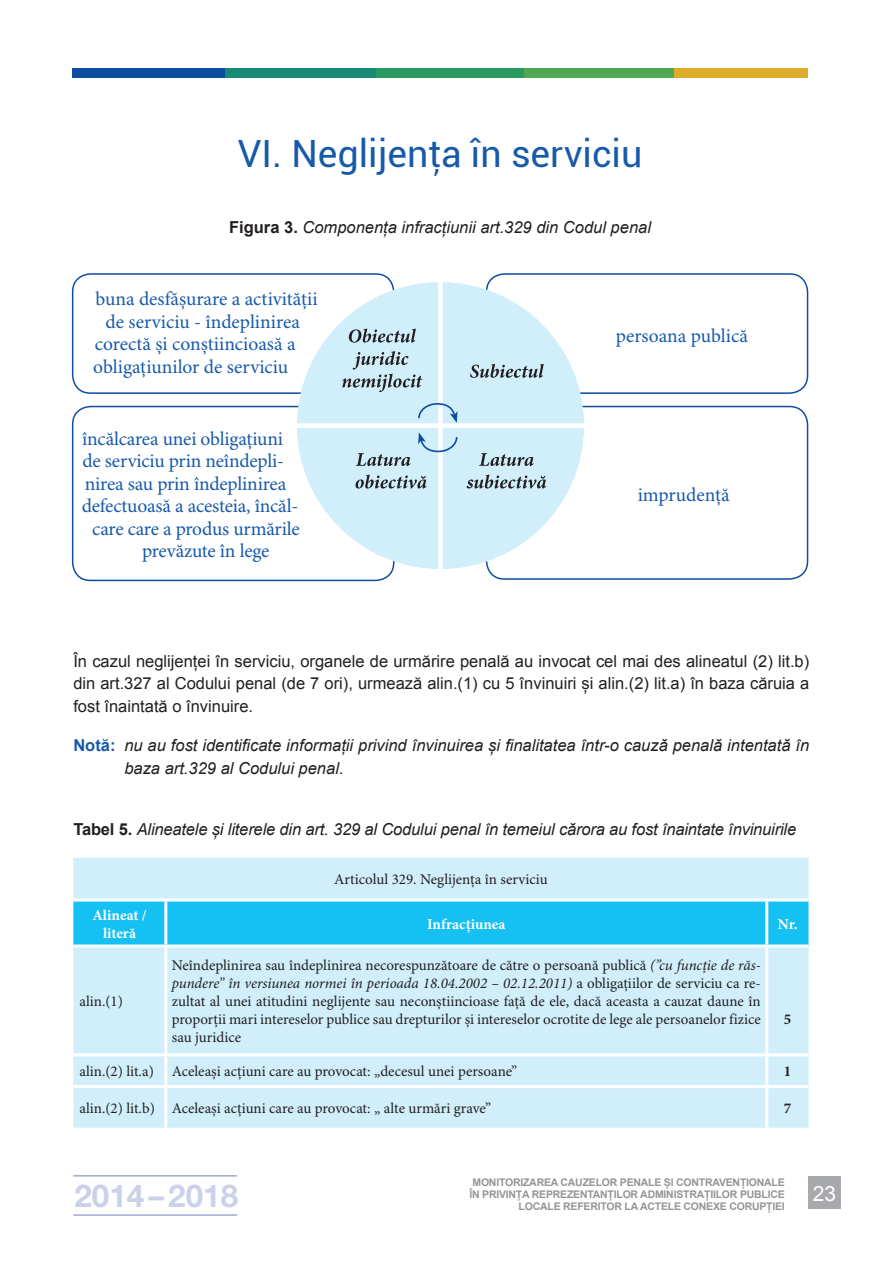
<style>
.page{position:relative;width:893px;height:1263px;background:#fff}
.page>*{position:absolute;margin:0;border:0;box-sizing:border-box;transform-origin:0 0}
.t1{font:37.5px "Roboto";color:#185aaa}
.t2{font:700 31.5px "Helvetica Neue LT Pro";color:#cbd1e9}
.t3{font:21px "Arial CERDC";color:#fff}
.t4{font:19.5px "Minion Pro";letter-spacing:-.005em;color:#185aaa}
.t5{font:italic 16.5px/22.5px "Arial";color:#231f20}
.t6{font:16.5px/22.5px "Arial";color:#231f20;text-align:justify}
.t7{font:15px/18px "Minion Pro";color:#231f20;text-align:justify}
.t8{font:700 15px/18px "Minion Pro";color:#fff;text-align:center}
.t9{font:700 15px "Minion Pro";color:#231f20}
.t10{font:700 10.5px/12px "Arial";letter-spacing:-.02em;color:#939598;text-align:right}
.s1{font-weight:700;font-style:normal}
.s2{font-weight:700;font-style:normal;color:#185aaa}
.s3{font-style:italic}
</style>
<div class="page">
<div style="left:808px;top:1177px;width:32px;height:32px;background:#a8a9ad"></div>
<hr style="left:73px;top:1175px;width:164px;height:1px;background:#9caad5">
<hr style="left:73px;top:1214px;width:164px;height:2px;background:#9caad5">
<div style="left:73px;top:858px;width:735px;height:270px;background:#d1eefb"></div>
<div style="left:73px;top:901px;width:735px;height:43px;background:#15c0f2"></div>
<hr style="left:73px;top:898px;width:93px;height:3px;background:#fff">
<hr style="left:166px;top:898px;width:601px;height:3px;background:#fff">
<hr style="left:164px;top:901px;width:3px;height:43px;background:#fff">
<hr style="left:767px;top:898px;width:41px;height:3px;background:#fff">
<hr style="left:765px;top:901px;width:3px;height:43px;background:#fff">
<hr style="left:73px;top:944px;width:93px;height:3px;background:#fff">
<hr style="left:166px;top:944px;width:601px;height:3px;background:#fff">
<hr style="left:164px;top:947px;width:3px;height:106px;background:#fff">
<hr style="left:767px;top:944px;width:41px;height:3px;background:#fff">
<hr style="left:765px;top:947px;width:3px;height:106px;background:#fff">
<hr style="left:73px;top:1053px;width:93px;height:3px;background:#fff">
<hr style="left:166px;top:1053px;width:601px;height:3px;background:#fff">
<hr style="left:164px;top:1056px;width:3px;height:29px;background:#fff">
<hr style="left:767px;top:1053px;width:41px;height:3px;background:#fff">
<hr style="left:765px;top:1056px;width:3px;height:29px;background:#fff">
<hr style="left:73px;top:1085px;width:93px;height:3px;background:#fff">
<hr style="left:166px;top:1085px;width:601px;height:3px;background:#fff">
<hr style="left:164px;top:1088px;width:3px;height:40px;background:#fff">
<hr style="left:767px;top:1085px;width:41px;height:3px;background:#fff">
<hr style="left:765px;top:1088px;width:3px;height:40px;background:#fff">
<div style="left:72px;top:273px;width:322px;height:121px;border:2px solid #0d4da1;border-radius:18px"></div>
<div style="left:486px;top:273px;width:322px;height:121px;border:2px solid #0d4da1;border-radius:18px"></div>
<div style="left:72px;top:406px;width:322px;height:175px;border:2px solid #0d4da1;border-radius:18px"></div>
<div style="left:486px;top:406px;width:322px;height:174px;border:2px solid #0d4da1;border-radius:18px"></div>
<div style="left:297px;top:282px;width:287px;height:287px;background:#d1eefb;border-radius:50%"></div>
<div style="left:438px;top:282px;width:5px;height:287px;background:#fff"></div>
<div style="left:297px;top:423px;width:287px;height:5px;background:#fff"></div>
<svg style="left:342px;top:351px;width:81px;height:41px"></svg>
<svg style="left:349px;top:329px;width:67px;height:14px"></svg>
<svg style="left:355px;top:475px;width:72px;height:13px"></svg>
<svg style="left:356px;top:453px;width:55px;height:13px"></svg>
<svg style="left:467px;top:475px;width:79px;height:13px"></svg>
<svg style="left:479px;top:453px;width:55px;height:13px"></svg>
<svg style="left:470px;top:364px;width:74px;height:14px"></svg>
<svg style="left:418px;top:402px;width:39px;height:21px"></svg>
<svg style="left:418px;top:432px;width:40px;height:21px"></svg>
<div style="left:225px;top:69px;width:153px;height:9px;background:#178a77"></div>
<div style="left:376px;top:69px;width:153px;height:9px;background:#299961"></div>
<div style="left:524px;top:69px;width:153px;height:9px;background:#50a952"></div>
<div style="left:674px;top:69px;width:134px;height:9px;background:#dcac2c"></div>
<div style="left:72px;top:69px;width:153px;height:9px;background:#0d4da1"></div>
<h1 class="t1" style="left:238px;top:128px;width:406px">VI. Neglijenţa în serviciu</h1>
<p class="t5" style="left:229px;top:216px;width:423px"><span class="s1">Figura 3.</span> Componența infracțiunii art.329 din Codul penal</p>
<h3 class="t4" style="left:95px;top:287px;width:224px">buna desfăşurare a activităţii</h3>
<h3 class="t4" style="left:105px;top:310px;width:196px">de serviciu - îndeplinirea</h3>
<h3 class="t4" style="left:95px;top:332px;width:203px">corectă şi conştiincioasă a</h3>
<h3 class="t4" style="left:93px;top:355px;width:196px">obligaţiunilor de serviciu</h3>
<h3 class="t4" style="left:82px;top:427px;width:202px">încălcarea unei obligaţiuni</h3>
<h3 class="t4" style="left:82px;top:449px;width:203px">de serviciu prin neîndepli-</h3>
<h3 class="t4" style="left:85px;top:472px;width:203px">nirea sau prin îndeplinirea</h3>
<h3 class="t4" style="left:82px;top:494px;width:218px">defectuoasă a acesteia, încăl-</h3>
<h3 class="t4" style="left:92px;top:517px;width:209px">care care a produs urmările</h3>
<h3 class="t4" style="left:142px;top:539px;width:129px">prevăzute în lege</h3>
<h3 class="t4" style="left:616px;top:324px;width:134px">persoana publică</h3>
<h3 class="t4" style="left:638px;top:483px;width:94px">imprudență</h3>
<p class="t6" style="left:73px;top:650px;width:737px">În cazul neglijenței în serviciu, organele de urmărire penală au invocat cel mai des alineatul (2) lit.b) din art.327 al Codului penal (de 7 ori), urmează alin.(1) cu 5 învinuiri și alin.(2) lit.a) în baza căruia a fost înaintată o învinuire.</p>
<p class="t5" style="left:124px;top:735px;width:686px;text-indent:-51px"><span class="s2">Notă:</span> nu au fost identificate informații privind învinuirea și finalitatea într-o cauză penală intentată în baza art.329 al Codului penal.</p>
<p class="t5" style="left:73px;top:818px;width:724px"><span class="s1">Tabel 5.</span> Alineatele și literele din art. 329 al Codului penal în temeiul cărora au fost înaintate învinuirile</p>
<p class="t7" style="left:334px;top:871px;width:215px">Articolul 329. Neglijența în serviciu</p>
<p class="t8" style="left:92px;top:906px;width:56px">Alineat / literă</p>
<p class="t8" style="left:427px;top:915px;width:80px">Infracțiunea</p>
<p class="t8" style="left:778px;top:915px;width:21px">Nr.</p>
<p class="t7" style="left:79px;top:993px;width:45px">alin.(1)</p>
<p class="t7" style="left:172px;top:957px;width:590px">Neîndeplinirea sau îndeplinirea necorespunzătoare de către o persoană publică <span class="s3">(”cu funcţie de răs&shy;pundere” în versiunea normei în perioada 18.04.2002 – 02.12.2011)</span> a obligaţiilor de serviciu ca re&shy;zultat al unei atitudini neglijente sau neconştiincioase faţă de ele, dacă aceasta a cauzat daune în proporţii mari intereselor publice sau drepturilor şi intereselor ocrotite de lege ale persoanelor fizice sau juridice</p>
<p class="t9" style="left:784px;top:1010px;width:9px">5</p>
<p class="t7" style="left:79px;top:1063px;width:439px">alin.(2) lit.a) Aceleaşi acţiuni care au provocat: „decesul unei persoane”</p>
<p class="t9" style="left:784px;top:1062px;width:9px">1</p>
<p class="t7" style="left:79px;top:1099px;width:413px">alin.(2) lit.b) Aceleaşi acţiuni care au provocat: „ alte urmări grave”</p>
<p class="t9" style="left:784px;top:1099px;width:9px">7</p>
<p class="t10" style="left:469px;top:1176px;width:317px">MONITORIZAREA CAUZELOR PENALE ȘI CONTRAVENȚIONALE<br>ÎN PRIVINȚA REPREZENTANȚILOR ADMINISTRAȚIILOR PUBLICE<br>LOCALE REFERITOR LA ACTELE CONEXE CORUPȚIEI</p>
<h2 class="t2" style="left:74px;top:1176px;width:165px">2014 – 2018</h2>
<h3 class="t3" style="left:813px;top:1181px;width:25px">23</h3>
</div>
